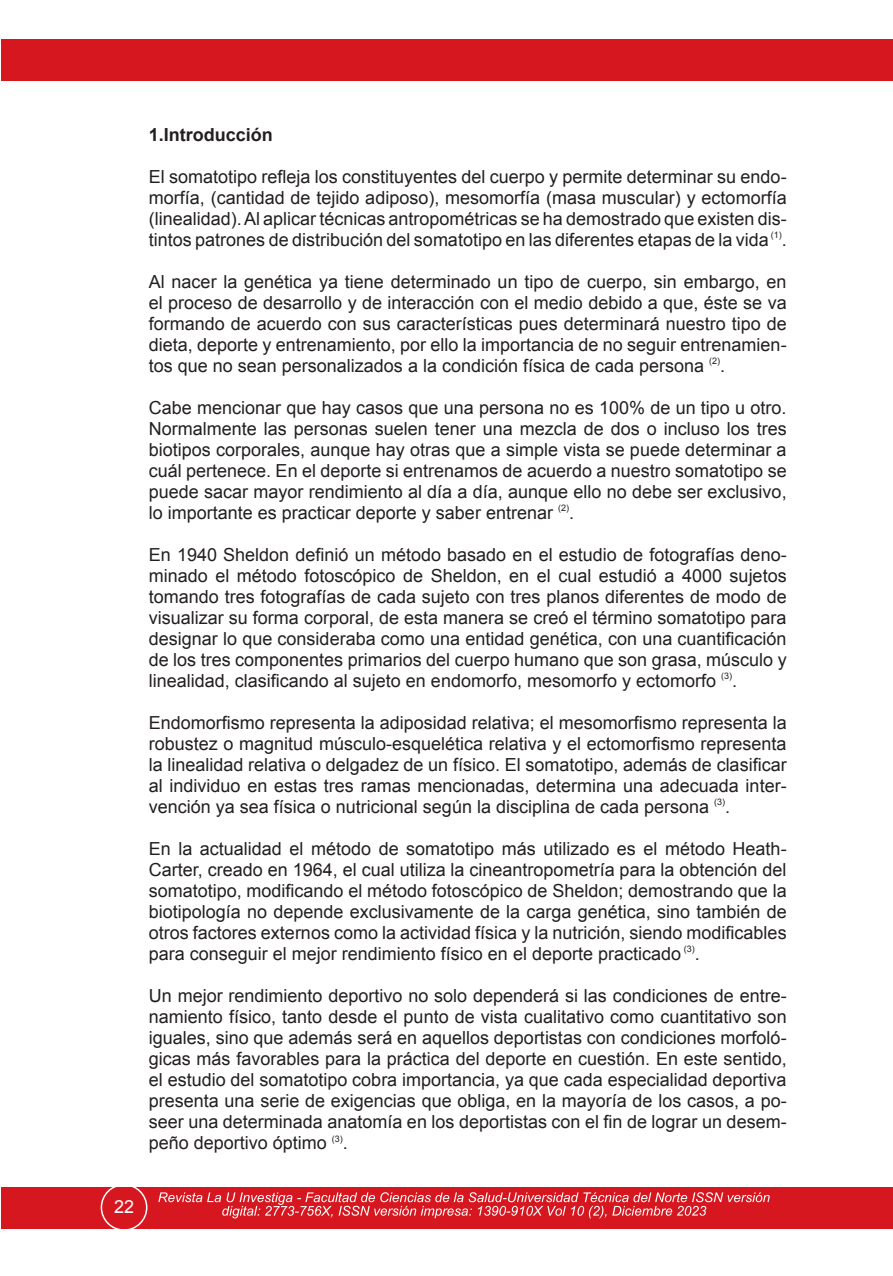
<style>
.page{position:relative;width:893px;height:1276px;background:#fff}
.page>*{position:absolute;margin:0;border:0;box-sizing:border-box;transform-origin:0 0}
.t1{font:18px/21px "Arial";color:#231f20;text-align:justify}
.t2{font:700 18px "Arial";color:#231f20}
.t3{font:18px "Arial";color:#fff}
</style>
<div class="page">
<div style="left:1px;top:40px;width:891px;height:41px;background:#d7171f"></div>
<div style="left:2px;top:1187px;width:891px;height:41px;background:#d7171f"></div>
<svg style="left:158px;top:1192px;width:612px;height:26px"></svg>
<div style="left:101px;top:1184px;width:46px;height:46px;border:2px solid #fff;border-radius:50%"></div>
<p class="t2" style="left:149px;top:122px;width:126px">1.Introducción</p>
<p class="t1" style="left:149px;top:166px;width:639px">El somatotipo refleja los constituyentes del cuerpo y permite determinar su endo&shy;morfía, (cantidad de tejido adiposo), mesomorfía (masa muscular) y ectomorfía (linealidad). Al aplicar técnicas antropométricas se ha demostrado que existen dis&shy;tintos patrones de distribución del somatotipo en las diferentes etapas de la vida <sup>(1)</sup>.</p>
<p class="t1" style="left:149px;top:271px;width:639px">Al nacer la genética ya tiene determinado un tipo de cuerpo, sin embargo, en el proceso de desarrollo y de interacción con el medio debido a que, éste se va formando de acuerdo con sus características pues determinará nuestro tipo de dieta, deporte y entrenamiento, por ello la importancia de no seguir entrenamien&shy;tos que no sean personalizados a la condición física de cada persona <sup>(2)</sup>.</p>
<p class="t1" style="left:149px;top:397px;width:639px">Cabe mencionar que hay casos que una persona no es 100% de un tipo u otro.<br>Normalmente las personas suelen tener una mezcla de dos o incluso los tres biotipos corporales, aunque hay otras que a simple vista se puede determinar a cuál pertenece. En el deporte si entrenamos de acuerdo a nuestro somatotipo se puede sacar mayor rendimiento al día a día, aunque ello no debe ser exclusivo, lo importante es practicar deporte y saber entrenar <sup>(2)</sup>.</p>
<p class="t1" style="left:149px;top:544px;width:639px">En 1940 Sheldon definió un método basado en el estudio de fotografías deno&shy;minado el método fotoscópico de Sheldon, en el cual estudió a 4000 sujetos tomando tres fotografías de cada sujeto con tres planos diferentes de modo de visualizar su forma corporal, de esta manera se creó el término somatotipo para designar lo que consideraba como una entidad genética, con una cuantificación de los tres componentes primarios del cuerpo humano que son grasa, músculo y linealidad, clasificando al sujeto en endomorfo, mesomorfo y ectomorfo <sup>(3)</sup>.</p>
<p class="t1" style="left:149px;top:712px;width:639px">Endomorfismo representa la adiposidad relativa; el mesomorfismo representa la robustez o magnitud músculo-esquelética relativa y el ectomorfismo representa la linealidad relativa o delgadez de un físico. El somatotipo, además de clasificar al individuo en estas tres ramas mencionadas, determina una adecuada inter&shy;vención ya sea física o nutricional según la disciplina de cada persona <sup>(3)</sup>.</p>
<p class="t1" style="left:149px;top:838px;width:639px">En la actualidad el método de somatotipo más utilizado es el método Heath-Carter, creado en 1964, el cual utiliza la cineantropometría para la obtención del somatotipo, modificando el método fotoscópico de Sheldon; demostrando que la biotipología no depende exclusivamente de la carga genética, sino también de otros factores externos como la actividad física y la nutrición, siendo modificables para conseguir el mejor rendimiento físico en el deporte practicado <sup>(3)</sup>.</p>
<p class="t1" style="left:149px;top:985px;width:639px">Un mejor rendimiento deportivo no solo dependerá si las condiciones de entre&shy;namiento físico, tanto desde el punto de vista cualitativo como cuantitativo son iguales, sino que además será en aquellos deportistas con condiciones morfoló&shy;gicas más favorables para la práctica del deporte en cuestión. En este sentido, el estudio del somatotipo cobra importancia, ya que cada especialidad deportiva presenta una serie de exigencias que obliga, en la mayoría de los casos, a po&shy;seer una determinada anatomía en los deportistas con el fin de lograr un desem&shy;peño deportivo óptimo <sup>(3)</sup>.</p>
<p class="t3" style="left:114px;top:1194px;width:22px">22</p>
</div>
